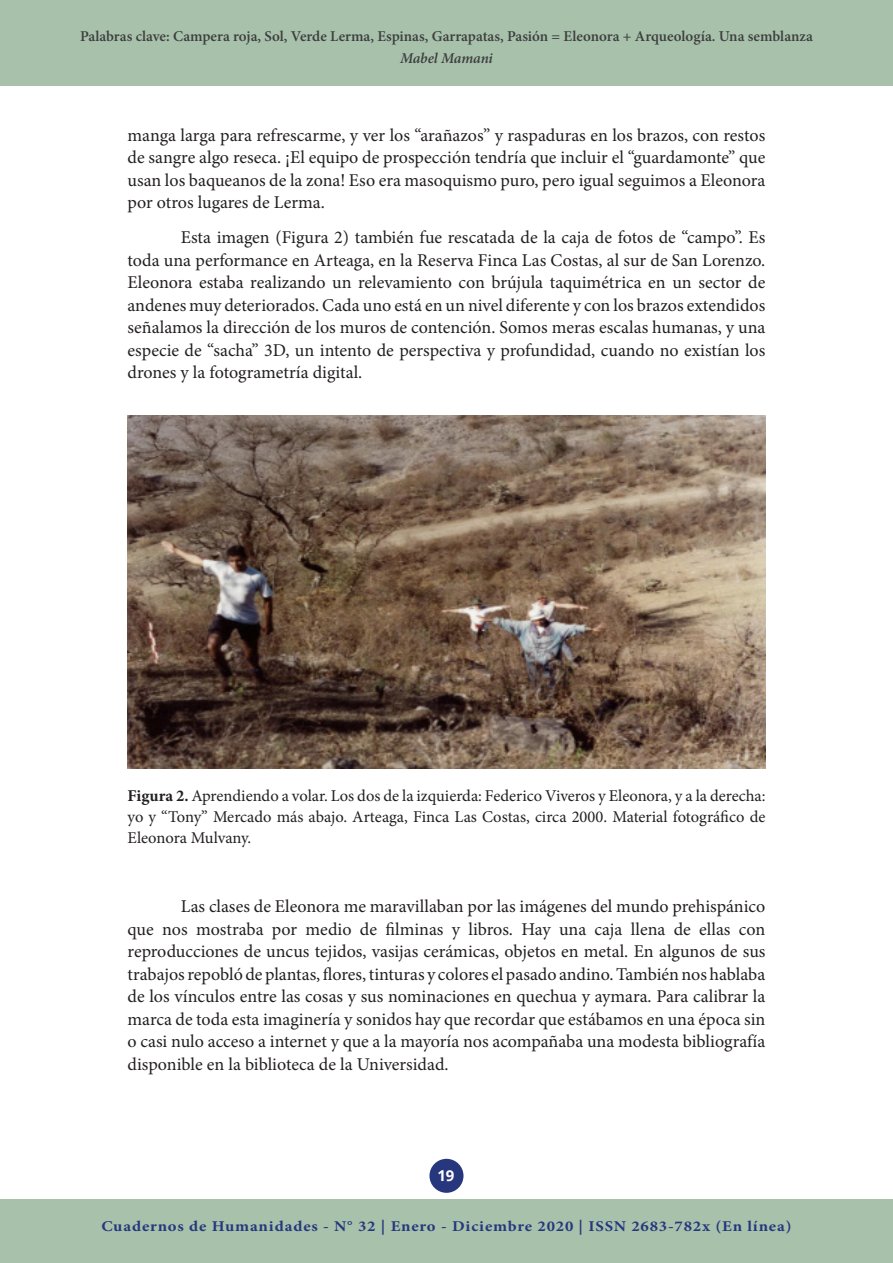
<style>
.page{position:relative;width:893px;height:1263px;background:#fff}
.page>*{position:absolute;margin:0;border:0;box-sizing:border-box;transform-origin:0 0}
.t1{font:18px/22.5px "Minion Pro";color:#231f20;text-align:justify}
.t2{font:16.5px/21px "Minion Pro";color:#231f20;text-align:justify}
.t3{font:600 15px "Minion Pro";color:#3e3e3f}
.t4{font:700 15px "Minion Pro";letter-spacing:.05em;color:#27377e;scale:1.11 1}
.t5{font:italic 600 15px "Minion Pro";letter-spacing:-.015em;color:#3e3e3f}
.t6{font:700 15px "Open Sans";color:#fff}
.s1{font-weight:700}
</style>
<div class="page">
<div style="left:429px;top:1159px;width:34px;height:34px;background:#27377e;border-radius:50%"></div>
<div style="left:0;top:0;width:893px;height:85px;background:#a7c1ab"></div>
<div style="left:0;top:1199px;width:893px;height:64px;background:#a7c1ab"></div>
<img style="left:128px;top:416px;width:637px;height:352px">
<p class="t3" style="left:80px;top:26px;width:734px">Palabras clave: Campera roja, Sol, Verde Lerma, Espinas, Garrapatas, Pasión = Eleonora + Arqueología. Una semblanza</p>
<p class="t5" style="left:400px;top:48px;width:94px">Mabel Mamani</p>
<p class="t1" style="left:128px;top:124px;width:639px">manga larga para refrescarme, y ver los “arañazos” y raspaduras en los brazos, con restos de sangre algo reseca. ¡El equipo de prospección tendría que incluir el “guardamonte” que usan los baqueanos de la zona! Eso era masoquismo puro, pero igual seguimos a Eleonora por otros lugares de Lerma.</p>
<p class="t1" style="left:128px;top:226px;width:639px;text-indent:53px">Esta imagen (Figura 2) también fue rescatada de la caja de fotos de “campo”. Es toda una performance en Arteaga, en la Reserva Finca Las Costas, al sur de San Lorenzo.<br>Eleonora estaba realizando un relevamiento con brújula taquimétrica en un sector de andenes muy deteriorados. Cada uno está en un nivel diferente y con los brazos extendidos señalamos la dirección de los muros de contención. Somos meras escalas humanas, y una especie de “sacha” 3D, un intento de perspectiva y profundidad, cuando no existían los drones y la fotogrametría digital.</p>
<p class="t2" style="left:128px;top:785px;width:639px"><span class="s1">Figura 2.</span> Aprendiendo a volar. Los dos de la izquierda: Federico Viveros y Eleonora, y a la derecha: yo y “Tony” Mercado más abajo. Arteaga, Finca Las Costas, circa 2000. Material fotográfico de Eleonora Mulvany.</p>
<p class="t1" style="left:128px;top:895px;width:639px;text-indent:53px">Las clases de Eleonora me maravillaban por las imágenes del mundo prehispánico que nos mostraba por medio de filminas y libros. Hay una caja llena de ellas con reproducciones de uncus tejidos, vasijas cerámicas, objetos en metal. En algunos de sus trabajos repobló de plantas, flores, tinturas y colores el pasado andino. También nos hablaba de los vínculos entre las cosas y sus nominaciones en quechua y aymara. Para calibrar la marca de toda esta imaginería y sonidos hay que recordar que estábamos en una época sin o casi nulo acceso a internet y que a la mayoría nos acompañaba una modesta bibliografía disponible en la biblioteca de la Universidad.</p>
<p class="t6" style="left:437px;top:1165px;width:19px">19</p>
<p class="t4" style="left:101px;top:1216px;width:623px">Cuadernos de Humanidades - N° 32 | Enero - Diciembre 2020 | ISSN 2683-782x (En línea)</p>
</div>
